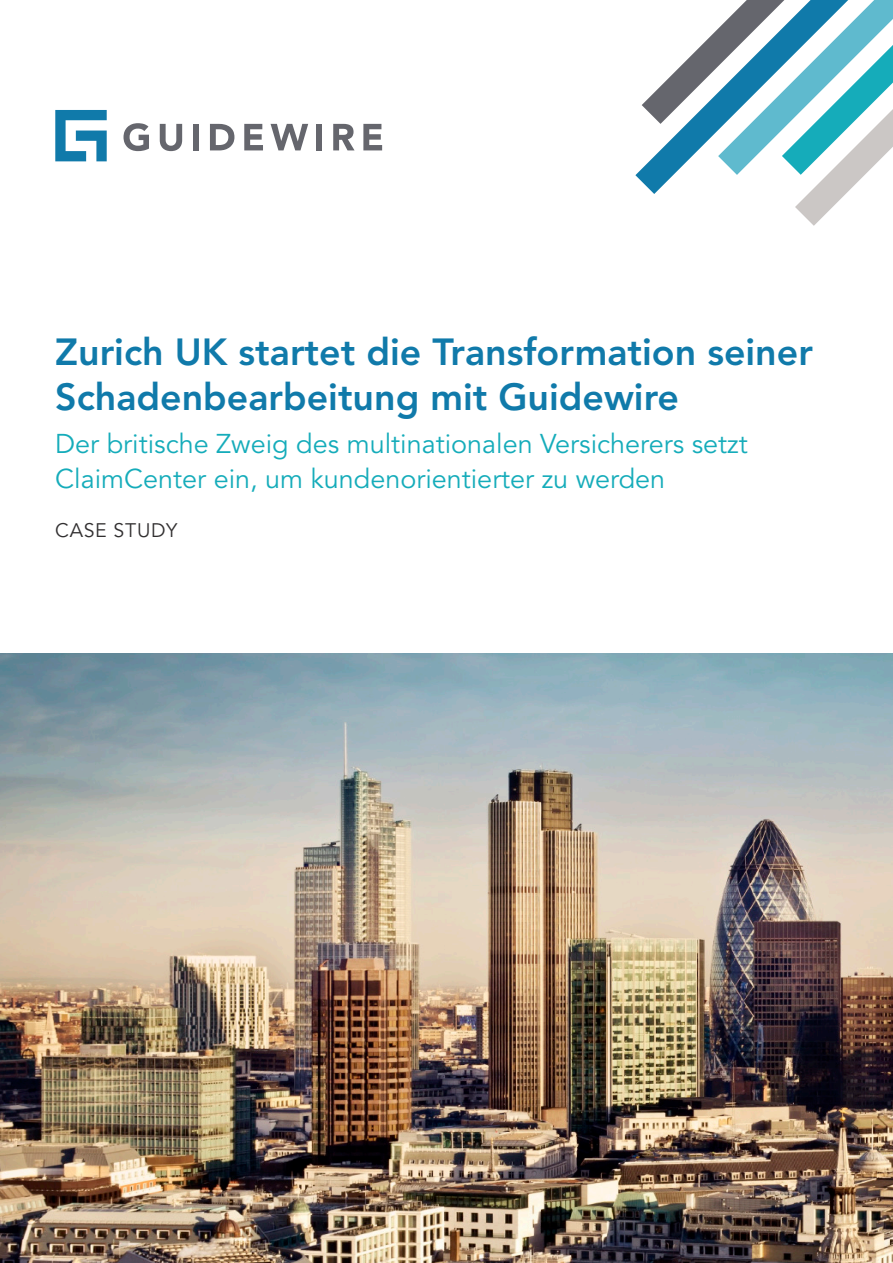
<style>
.page{position:relative;width:893px;height:1263px;background:#fff}
.page>*{position:absolute;margin:0;border:0;box-sizing:border-box;transform-origin:0 0}
.MainTitle{font:800 37.5px/45px "Avenir LT Std";color:#107aaa}
.Subtitle{font:27px/34.5px "Avenir LT Std";color:#15acba}
.Cover_Subtitle{font:19.5px "Avenir LT Std";letter-spacing:.035em;color:#312f30}
</style>
<div class="page">
<svg style="left:124px;top:123px;width:25px;height:28px"></svg>
<svg style="left:160px;top:124px;width:22px;height:27px"></svg>
<div style="left:193px;top:124px;width:6px;height:26px;background:#65666d"></div>
<svg style="left:210px;top:124px;width:24px;height:26px"></svg>
<svg style="left:244px;top:124px;width:19px;height:26px"></svg>
<svg style="left:271px;top:124px;width:37px;height:26px"></svg>
<div style="left:316px;top:124px;width:6px;height:26px;background:#65666d"></div>
<svg style="left:333px;top:124px;width:22px;height:26px"></svg>
<svg style="left:363px;top:124px;width:19px;height:26px"></svg>
<svg style="left:55px;top:110px;width:52px;height:51px"></svg>
<svg style="left:635px;top:0;width:258px;height:226px"></svg>
<img style="left:0;top:654px;width:893px;height:609px">
<p class="MainTitle" style="left:55px;top:329px;width:759px">Zurich UK startet die Transformation seiner<br>Schadenbearbeitung mit Guidewire</p>
<p class="Subtitle" style="left:55px;top:427px;width:694px">Der britische Zweig des multinationalen Versicherers setzt<br>ClaimCenter ein, um kundenorientierter zu werden</p>
<p class="Cover_Subtitle" style="left:55px;top:519px;width:124px">CASE STUDY</p>
</div>
